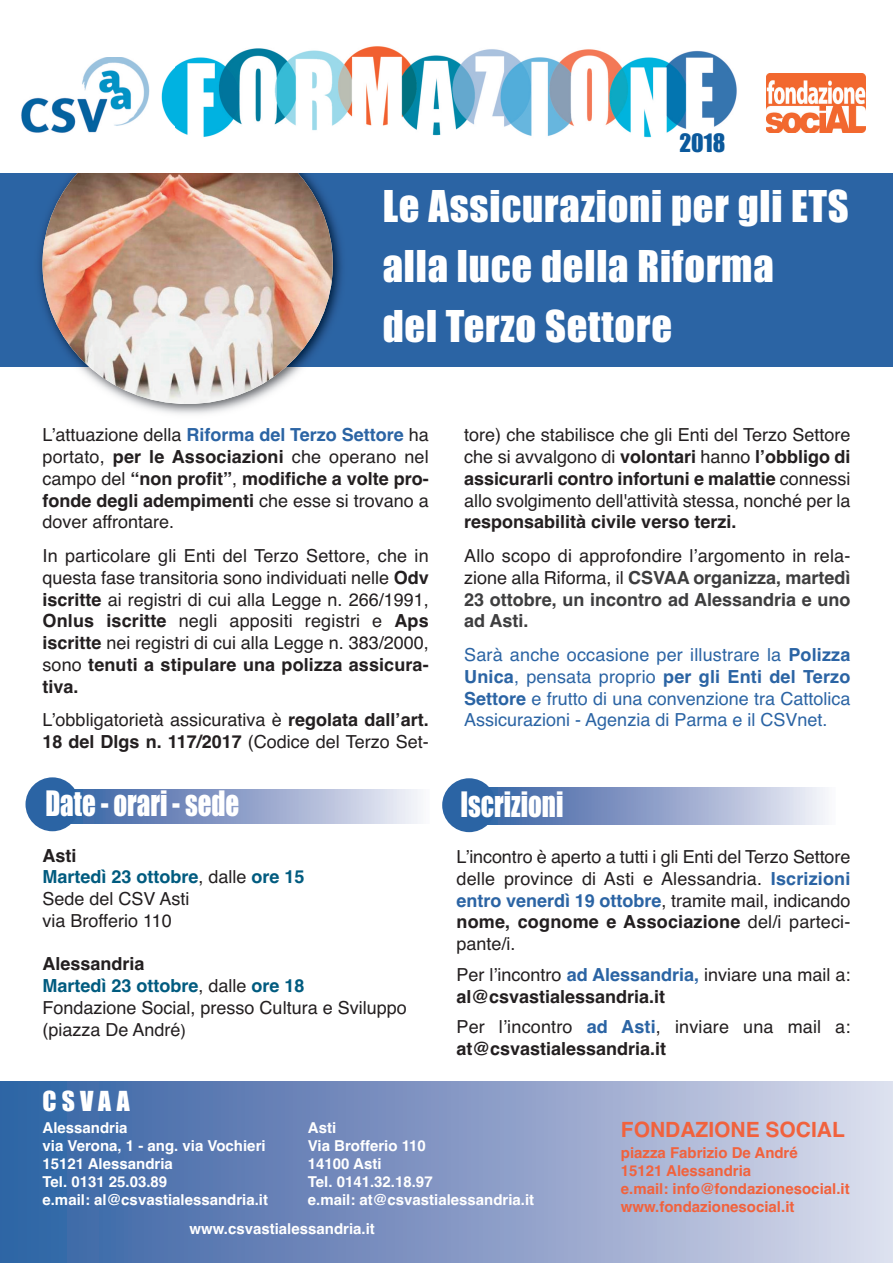
<style>
.page{position:relative;width:893px;height:1263px;background:#fff}
.page>*{position:absolute;margin:0;border:0;box-sizing:border-box;transform-origin:0 0}
.t1{font:40.5px/60px "Impact";letter-spacing:.02em;color:#fff}
.t2{font:32.4px "Impact";color:#fff;scale:.83 1}
.t3{font:25.5px "Impact";letter-spacing:.2em;color:#fff}
.t4{font:23.4px "Impact";color:#0b599c}
.t5{font:700 21px "Helvetica";color:#f1623d}
.t6{font:18px/21.8px "Helvetica";color:#231f20}
.t7{font:18px/21.8px "Helvetica";color:#2b64a4;text-align:justify}
.t8{font:700 18px/21.8px "Helvetica";color:#3e3e3f;text-align:justify}
.t9{font:700 18px "Helvetica";color:#231f20}
.t10{font:700 15px/18px "Helvetica";color:#fff}
.t11{font:700 15px/18px "Helvetica";color:#f1623d}
.s1{font-weight:700;color:#2b64a4}
.s2{font-weight:700}
.s3{font-weight:700;color:#005b7f}
.s4{font-size:16.5px}
.s5{font-weight:400;color:#231f20}
</style>
<div class="page">
<div style="left:54px;top:789px;width:375px;height:34px;background:linear-gradient(to right,#2d579e,#f4f0f7)"></div>
<div style="left:26px;top:777px;width:53px;height:54px;background:#2b64a4;border-radius:50%"></div>
<div style="left:471px;top:787px;width:365px;height:37px;background:linear-gradient(to right,#2d579e,#f4f0f8)"></div>
<div style="left:442px;top:778px;width:54px;height:54px;background:#2b64a4;border-radius:50%"></div>
<div style="left:0;top:1081px;width:893px;height:182px;background:linear-gradient(to right,#305da1,#dbd9eb)"></div>
<div style="left:0;top:168px;width:893px;height:199px;background:#2b64a4"></div>
<img style="left:39px;top:217px;width:303px;height:197px">
<img style="left:43px;top:173px;width:290px;height:231px">
<div style="left:0;top:0;width:893px;height:173px;background:#fff"></div>
<img style="left:21px;top:57px;width:129px;height:76px">
<img style="left:161px;top:46px;width:576px;height:94px">
<div style="left:683px;top:131px;width:38px;height:21px;background:#fff"></div>
<img style="left:767px;top:73px;width:99px;height:59px">
<p class="t4" style="left:679px;top:130px;width:47px">2018</p>
<h1 class="t1" style="left:383px;top:178px;width:468px">Le Assicurazioni per gli ETS alla luce della Riforma<br>del Terzo Settore</h1>
<p class="t6" style="left:43px;top:424px;width:388px;text-align:justify">L’attuazione della <span class="s1">Riforma del Terzo Settore</span> ha portato, <span class="s2">per le Associazioni</span> che operano nel campo del <span class="s2">“non profit”</span>, <span class="s2">modifiche a volte pro&shy;fonde degli adempimenti</span> che esse si trovano a dover affrontare.</p>
<p class="t6" style="left:43px;top:545px;width:388px;text-align:justify">In particolare gli Enti del Terzo Settore, che in questa fase transitoria sono individuati nelle <span class="s2">Odv iscritte</span> ai registri di cui alla Legge n. 266/1991, <span class="s2">Onlus iscritte</span> negli appositi registri e <span class="s2">Aps iscritte</span> nei registri di cui alla Legge n. 383/2000, sono <span class="s2">tenuti a stipulare una polizza assicura&shy;tiva.</span></p>
<p class="t6" style="left:43px;top:709px;width:388px">L’obbligatorietà assicurativa è <span class="s2">regolata dall’art.<br>18 del Dlgs n. 117/2017</span> (Codice del Terzo Set-</p>
<h2 class="t2" style="left:45px;top:786px;width:235px">Date - orari - sede</h2>
<h2 class="t2" style="left:460px;top:786px;width:126px">Iscrizioni</h2>
<p class="t6" style="left:43px;top:844px;width:264px"><span class="s2">Asti<br></span><span class="s3">Martedì 23 ottobre</span>, dalle <span class="s3">ore 15<br></span>Sede del CSV Asti<br>via Brofferio 110</p>
<p class="t6" style="left:43px;top:953px;width:366px"><span class="s2">Alessandria<br></span><span class="s3">Martedì 23 ottobre</span>, dalle <span class="s3">ore 18<br></span>Fondazione Social, presso Cultura e Sviluppo (piazza De André<span class="s4">)</span></p>
<p class="t6" style="left:464px;top:424px;width:388px;text-align:justify">tore) che stabilisce che gli Enti del Terzo Settore che si avvalgono di <span class="s2">volontari</span> hanno <span class="s2">l’obbligo di assicurarli contro infortuni e malattie</span> connessi allo svolgimento dell'attività stessa, nonché per la</p>
<p class="t9" style="left:464px;top:512px;width:274px">responsabilità civile verso terzi.</p>
<p class="t8" style="left:464px;top:545px;width:388px"><span class="s5">Allo scopo di approfondire l’argomento in rela&shy;zione alla Riforma, il</span> CSVAA organizza, martedì 23 ottobre, un incontro ad Alessandria e uno ad Asti.</p>
<p class="t7" style="left:464px;top:644px;width:388px">Sarà anche occasione per illustrare la <span class="s2">Polizza Unica</span>, pensata proprio <span class="s2">per gli Enti del Terzo Settore</span> e frutto di una convenzione tra Cattolica Assicurazioni - Agenzia di Parma e il CSVnet.</p>
<p class="t6" style="left:456px;top:846px;width:395px;text-align:justify">L’incontro è aperto a tutti i gli Enti del Terzo Settore delle province di Asti e Alessandria. <span class="s1">Iscrizioni entro venerdì 19 ottobre</span>, tramite mail, indicando <span class="s2">nome, cognome e Associazione</span> del/i parteci&shy;pante/i.</p>
<p class="t6" style="left:456px;top:964px;width:395px">Per l’incontro <span class="s1">ad Alessandria,</span> inviare una mail a: <span class="s2">al@csvastialessandria.it</span></p>
<p class="t6" style="left:456px;top:1016px;width:395px">Per l’incontro <span class="s1">ad Asti</span>, inviare una mail a: <span class="s2">at@csvastialessandria.it</span></p>
<h3 class="t3" style="left:43px;top:1087px;width:89px">CSVAA</h3>
<p class="t10" style="left:42px;top:1119px;width:227px">Alessandria<br>via Verona, 1 - ang. via Vochieri<br>15121 Alessandria<br>Tel. 0131 25.03.89<br>e.mail: al@csvastialessandria.it</p>
<p class="t5" style="left:621px;top:1118px;width:225px">FONDAZIONE SOCIAL</p>
<p class="t10" style="left:308px;top:1119px;width:228px">Asti<br>Via Brofferio 110<br>14100 Asti<br>Tel. 0141.32.18.97<br>e.mail: at@csvastialessandria.it</p>
<p class="t10" style="left:189px;top:1220px;width:187px">www.csvastialessandria.it</p>
<p class="t11" style="left:621px;top:1144px;width:230px">piazza Fabrizio De André<br>15121 Alessandria<br>e.mail: info@fondazionesocial.it www.fondazionesocial.it</p>
</div>
